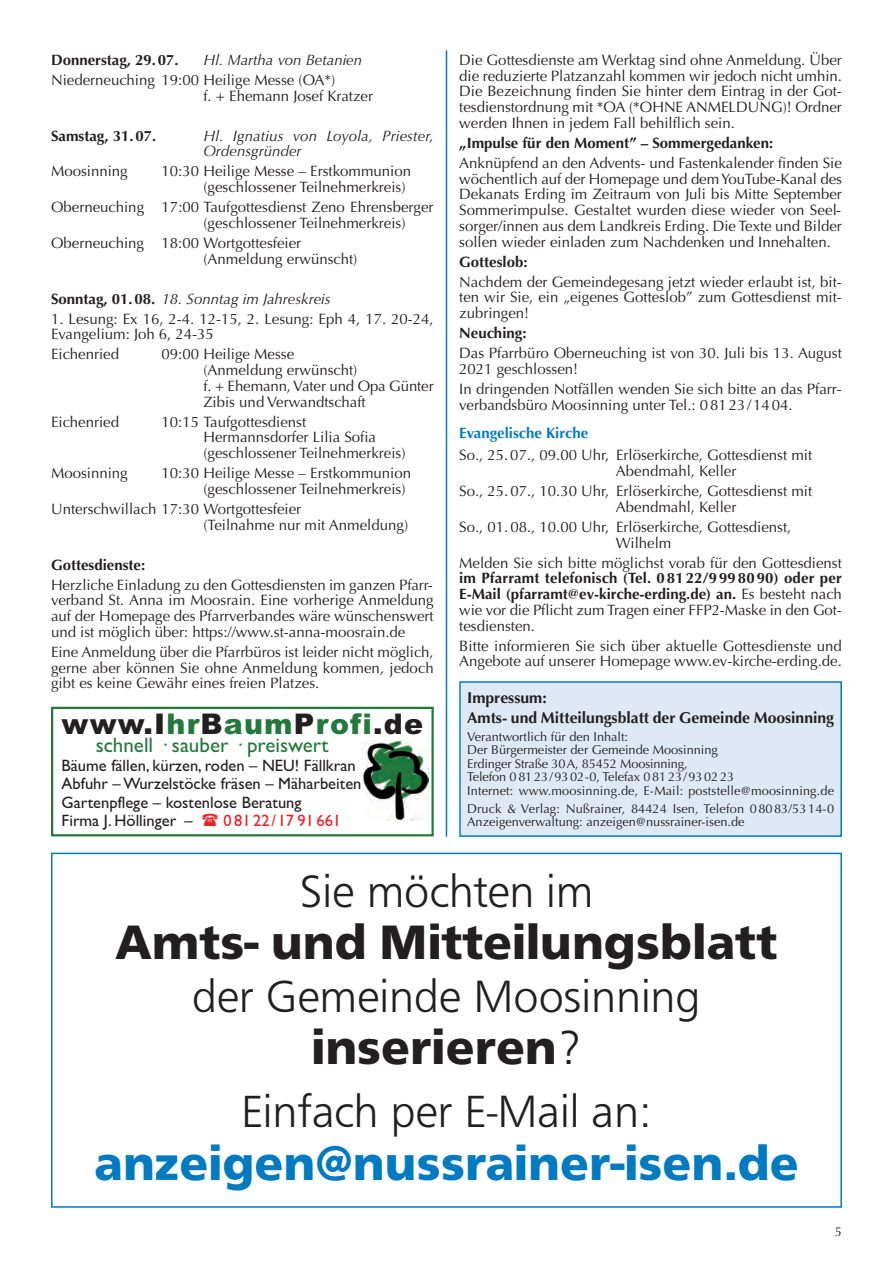
<style>
.page{position:relative;width:893px;height:1263px;background:#fff}
.page>*{position:absolute;margin:0;border:0;box-sizing:border-box;transform-origin:0 0}
.t1{font:700 50.1px "Front Page";color:#231f20}
.t2{font:700 50.1px "Front Page";color:#007ac0}
.t3{font:300 46.95px "Front Page";color:#231f20}
.t4{font:900 28.5px "Arial";letter-spacing:.04em;color:#231f20}
.t5{font:21px "Gill Sans";color:#24783c}
.t6{font:16.5px/18.5px "Gill Sans";color:#231f20}
.t7{font:16.5px "Gill Sans";color:#ee1d23}
.t8{font:700 15.75px/20px "Optima";color:#231f20}
.t9{font:15px/15.8px "Optima";color:#231f20}
.t10{font:700 15px/15.8px "Optima";color:#231f20;text-align:justify}
.t11{font:italic 15px/15.8px "Optima";color:#231f20}
.t12{font:700 15px "Optima";color:#007ac0}
.t13{font:12.75px/13.5px "Optima";color:#231f20}
.s1{font-weight:700;font-style:normal}
.s2{color:#24783c}
.s3{font-weight:400}
.s4{font-weight:300}
</style>
<div class="page">
<hr style="left:446px;top:50px;width:1px;height:787px;background:#007ac0">
<div style="left:461px;top:683px;width:379px;height:152px;background:#dfe8f5"></div>
<div style="left:459px;top:681px;width:383px;height:156px;border:2px solid #007ac0"></div>
<div style="left:51px;top:707px;width:383px;height:129px;border:2px solid #24783c"></div>
<img style="left:362px;top:741px;width:66px;height:79px">
<div style="left:51px;top:853px;width:791px;height:355px;border:2px solid #007ac0"></div>
<p class="t10" style="left:51px;top:53px;width:129px">Donnerstag, 29.07.</p>
<p class="t11" style="left:203px;top:53px;width:160px">Hl. Martha von Betanien</p>
<p class="t9" style="left:203px;top:73px;width:171px;text-indent:-152px">Niederneuching 19:00 Heilige Messe (OA*)<br>f. + Ehemann Josef Kratzer</p>
<p class="t10" style="left:51px;top:129px;width:107px">Samstag, 31. 07.</p>
<p class="t11" style="left:203px;top:129px;width:232px">Hl. Ignatius von Loyola, Priester,<br>Ordensgründer</p>
<p class="t9" style="left:51px;top:165px;width:78px">Moosinning</p>
<p class="t9" style="left:203px;top:165px;width:209px;text-indent:-42px">10:30 Heilige Messe – Erstkommunion (geschlossener Teilnehmerkreis)</p>
<p class="t9" style="left:203px;top:201px;width:232px;text-indent:-152px">Oberneuching 17:00 Taufgottesdienst Zeno Ehrensberger (geschlossener Teilnehmerkreis)</p>
<p class="t9" style="left:203px;top:236px;width:155px;text-indent:-152px">Oberneuching 18:00 Wortgottesfeier (Anmeldung erwünscht)</p>
<p class="t11" style="left:51px;top:292px;width:281px"><span class="s1">Sonntag, 01. 08.</span> 18. Sonntag im Jahreskreis</p>
<p class="t9" style="left:51px;top:312px;width:384px">1. Lesung: Ex 16, 2-4. 12-15, 2. Lesung: Eph 4, 17. 20-24,<br>Evangelium: Joh 6, 24-35</p>
<p class="t9" style="left:51px;top:348px;width:70px">Eichenried</p>
<p class="t9" style="left:203px;top:348px;width:232px;text-indent:-42px">09:00 Heilige Messe<br>(Anmeldung erwünscht)<br>f. + Ehemann, Vater und Opa Günter<br>Zibis und Verwandtschaft</p>
<p class="t9" style="left:51px;top:415px;width:70px">Eichenried</p>
<p class="t9" style="left:203px;top:415px;width:204px;text-indent:-42px">10:15 Taufgottesdienst<br>Hermannsdorfer Lilia Sofia (geschlossener Teilnehmerkreis)</p>
<p class="t9" style="left:51px;top:467px;width:78px">Moosinning</p>
<p class="t9" style="left:203px;top:467px;width:209px;text-indent:-42px">10:30 Heilige Messe – Erstkommunion (geschlossener Teilnehmerkreis)</p>
<p class="t9" style="left:203px;top:502px;width:206px;text-indent:-152px">Unterschwillach 17:30 Wortgottesfeier<br>(Teilnahme nur mit Anmeldung)</p>
<p class="t10" style="left:51px;top:558px;width:96px">Gottesdienste:</p>
<p class="t9" style="left:51px;top:578px;width:384px;text-align:justify">Herzliche Einladung zu den Gottesdiensten im ganzen Pfarr&shy;verband St. Anna im Moosrain. Eine vorherige Anmeldung auf der Homepage des Pfarrverbandes wäre wünschenswert und ist möglich über: https://www.st-anna-moosrain.de</p>
<p class="t9" style="left:51px;top:645px;width:384px;text-align:justify">Eine Anmeldung über die Pfarrbüros ist leider nicht möglich, gerne aber können Sie ohne Anmeldung kommen, jedoch gibt es keine Gewähr eines freien Platzes.</p>
<h3 class="t4" style="left:62px;top:707px;width:363px">www.I<span class="s2">hr</span>B<span class="s2">aum</span>P<span class="s2">rofi</span>.de</h3>
<h3 class="t5" style="left:96px;top:738px;width:234px">schnell · sauber · preiswert</h3>
<p class="t6" style="left:62px;top:758px;width:301px">Bäume fällen, kürzen, roden – NEU! Fällkran Abfuhr – Wurzelstöcke fräsen – Mäharbeiten Gartenpflege – kostenlose Beratung<br>Firma J. Höllinger –</p>
<p class="t7" style="left:224px;top:815px;width:119px">08122/17 91661</p>
<p class="t9" style="left:459px;top:53px;width:384px;text-align:justify">Die Gottesdienste am Werktag sind ohne Anmeldung. Über die reduzierte Platzanzahl kommen wir jedoch nicht umhin.<br>Die Bezeichnung finden Sie hinter dem Eintrag in der Got&shy;tesdienstordnung mit *OA (*OHNE ANMELDUNG)! Ordner werden Ihnen in jedem Fall behilflich sein.</p>
<p class="t10" style="left:459px;top:136px;width:315px">„Impulse für den Moment” – Sommergedanken:</p>
<p class="t9" style="left:459px;top:156px;width:384px;text-align:justify">Anknüpfend an den Advents- und Fastenkalender finden Sie wöchentlich auf der Homepage und dem YouTube-Kanal des Dekanats Erding im Zeitraum von Juli bis Mitte September Sommerimpulse. Gestaltet wurden diese wieder von Seel&shy;sorger/innen aus dem Landkreis Erding. Die Texte und Bilder sollen wieder einladen zum Nachdenken und Innehalten.</p>
<p class="t10" style="left:459px;top:255px;width:70px">Gotteslob:</p>
<p class="t9" style="left:459px;top:275px;width:384px;text-align:justify">Nachdem der Gemeindegesang jetzt wieder erlaubt ist, bit&shy;ten wir Sie, ein „eigenes Gotteslob” zum Gottesdienst mit&shy;zubringen!</p>
<p class="t10" style="left:459px;top:327px;width:69px">Neuching:</p>
<p class="t9" style="left:459px;top:347px;width:384px">Das Pfarrbüro Oberneuching ist von 30. Juli bis 13. August<br>2021 geschlossen!</p>
<p class="t9" style="left:459px;top:382px;width:384px">In dringenden Notfällen wenden Sie sich bitte an das Pfarr&shy;verbandsbüro Moosinning unter Tel.: 08123/1404.</p>
<p class="t12" style="left:459px;top:427px;width:130px">Evangelische Kirche</p>
<p class="t9" style="left:616px;top:449px;width:198px;text-indent:-157px">So., 25. 07., 09.00 Uhr, Erlöserkirche, Gottesdienst mit<br>Abend mahl, Keller</p>
<p class="t9" style="left:616px;top:484px;width:198px;text-indent:-157px">So., 25. 07., 10.30 Uhr, Erlöserkirche, Gottesdienst mit<br>Abendmahl, Keller</p>
<p class="t9" style="left:616px;top:520px;width:177px;text-indent:-157px">So., 01. 08., 10.00 Uhr, Erlöserkirche, Gottesdienst,<br>Wilhelm</p>
<p class="t9" style="left:459px;top:556px;width:384px">Melden Sie sich bitte möglichst vorab für den Gottesdienst</p>
<p class="t10" style="left:459px;top:572px;width:384px">im Pfarramt telefonisch (Tel. 0 81 22/9 99 80 90) oder per E-Mail (pfarramt@ev-kirche-erding.de) an. <span class="s3">Es besteht nach wie vor die Pflicht zum Tragen einer FFP2-Maske in den Got&shy;tesdiensten.</span></p>
<p class="t9" style="left:459px;top:639px;width:384px">Bitte informieren Sie sich über aktuelle Gottesdienste und<br>Angebote auf unserer Homepage www.ev-kirche-erding.de.</p>
<p class="t8" style="left:467px;top:689px;width:368px">Impressum:<br>Amts- und Mitteilungsblatt der Gemeinde Moosinning</p>
<p class="t13" style="left:467px;top:731px;width:368px">Verantwortlich für den Inhalt:<br>Der Bürgermeister der Gemeinde Moosinning<br>Erdinger Straße 30 A, 85452 Moosinning,<br>Telefon 0 81 23/93 02-0, Telefax 0 81 23/93 02 23<br>Internet: www.moosinning.de, E-Mail: poststelle@moosinning.de</p>
<p class="t13" style="left:467px;top:803px;width:368px">Druck &amp; Verlag: Nußrainer, 84424 Isen, Telefon 08083/53 14-0<br>Anzeigenverwaltung: anzeigen@nussrainer-isen.de</p>
<h2 class="t3" style="left:299px;top:873px;width:295px">Sie möchten im</h2>
<h1 class="t1" style="left:115px;top:923px;width:663px">Amts- und Mitteilungsblatt</h1>
<h2 class="t3" style="left:192px;top:978px;width:510px">der Gemeinde Moosinning</h2>
<h1 class="t1" style="left:311px;top:1028px;width:271px">inserieren<span class="s4">?</span></h1>
<h2 class="t3" style="left:241px;top:1093px;width:412px">Einfach per E-Mail an:</h2>
<h1 class="t2" style="left:94px;top:1144px;width:706px">anzeigen@nussrainer-isen.de</h1>
<p class="t13" style="left:835px;top:1226px;width:9px">5</p>
</div>
